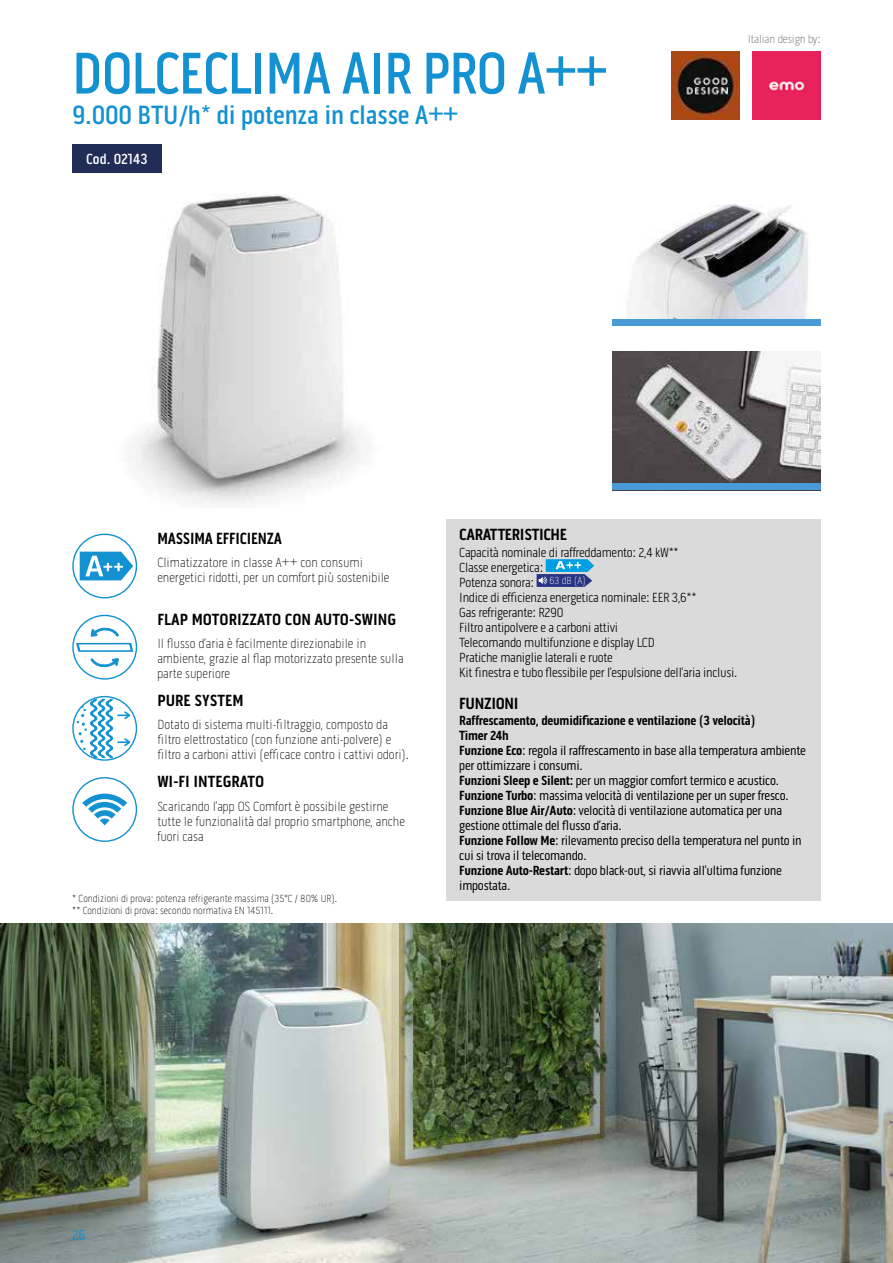
<style>
.page{position:relative;width:893px;height:1263px;background:#fff}
.page>*{position:absolute;margin:0;border:0;box-sizing:border-box;transform-origin:0 0}
.t1{font:500 60px "Pill Gothic 300 mg";letter-spacing:-.02em;color:#1391d1;scale:.95 1}
.t2{font:500 27px "Pill Gothic 300 mg";letter-spacing:-.01em;color:#1391d1}
.t3{font:700 16.5px "Pill Gothic 300 mg";letter-spacing:-.005em;color:#000}
.t4{font:700 16.5px "Pill Gothic 300 mg";letter-spacing:-.005em;color:#000;scale:.95 1}
.t5{font:500 15px "Pill Gothic 300 mg";color:#fff}
.t6{font:15px "Pill Gothic 300 mg";color:#1391d1}
.t7{font:13.5px/15px "Pill Gothic 300 mg";letter-spacing:-.02em;color:#000}
.t8{font:100 13.5px/15px "Pill Gothic 300 mg";color:#000}
.t9{font:300 13.5px/15px "Pill Gothic 300 mg";letter-spacing:-.02em;color:#000}
.t10{font:100 12px "Pill Gothic 300 mg";letter-spacing:-.01em;color:#646363}
.t11{font:100 10.5px/12px "Pill Gothic 300 mg";color:#000}
.s1{font-weight:700}
</style>
<div class="page">
<img style="left:672px;top:51px;width:68px;height:68px">
<img style="left:753px;top:51px;width:68px;height:68px">
<div style="left:72px;top:144px;width:89px;height:29px;background:#212d57"></div>
<img style="left:130px;top:194px;width:239px;height:309px">
<img style="left:628px;top:204px;width:181px;height:115px">
<div style="left:612px;top:319px;width:209px;height:7px;background:#499bd8"></div>
<img style="left:612px;top:351px;width:209px;height:132px">
<div style="left:612px;top:483px;width:209px;height:7px;background:#499bd8"></div>
<img style="left:0;top:923px;width:893px;height:340px">
<div style="left:446px;top:519px;width:375px;height:168px;background:#dadada"></div>
<div style="left:446px;top:687px;width:375px;height:214px;background:#dadada"></div>
<svg style="left:537px;top:559px;width:57px;height:28px"></svg>
<div style="left:72px;top:534px;width:65px;height:64px;border:1px solid #1391d1;border-radius:50%"></div>
<svg style="left:80px;top:552px;width:53px;height:28px"></svg>
<div style="left:72px;top:615px;width:65px;height:65px;border:1px solid #1391d1;border-radius:50%"></div>
<svg style="left:90px;top:627px;width:29px;height:10px"></svg>
<svg style="left:90px;top:658px;width:29px;height:9px"></svg>
<svg style="left:76px;top:643px;width:57px;height:9px"></svg>
<svg style="left:77px;top:698px;width:53px;height:60px"></svg>
<div style="left:72px;top:696px;width:65px;height:65px;border:1px solid #1391d1;border-radius:50%"></div>
<div style="left:72px;top:777px;width:65px;height:65px;border:1px solid #1391d1;border-radius:50%"></div>
<svg style="left:82px;top:794px;width:45px;height:31px"></svg>
<h1 class="t1" style="left:72px;top:38px;width:565px">DOLCECLIMA AIR PRO A++</h1>
<h2 class="t2" style="left:72px;top:99px;width:388px">9.000 BTU/h* di potenza in classe A++</h2>
<p class="t5" style="left:86px;top:150px;width:63px">Cod. 02143</p>
<p class="t10" style="left:748px;top:32px;width:74px">Italian design by:</p>
<p class="t4" style="left:157px;top:529px;width:133px">MASSIMA EFFICIENZA</p>
<p class="t8" style="left:157px;top:555px;width:234px">Climatizzatore in classe A++ con consumi energetici ridotti, per un comfort più sostenibile</p>
<p class="t3" style="left:157px;top:610px;width:240px">FLAP MOTORIZZATO CON AUTO-SWING</p>
<p class="t8" style="left:157px;top:636px;width:248px">Il flusso d’aria è facilmente direzionabile in ambiente, grazie al flap motorizzato presente sulla parte superiore</p>
<p class="t3" style="left:157px;top:691px;width:88px">PURE SYSTEM</p>
<p class="t8" style="left:157px;top:717px;width:253px">Dotato di sistema multi-filtraggio, composto da filtro elettrostatico (con funzione anti-polvere) e filtro a carboni attivi (efficace contro i cattivi odori).</p>
<p class="t3" style="left:157px;top:772px;width:108px">WI-FI INTEGRATO</p>
<p class="t8" style="left:157px;top:799px;width:249px">Scaricando l’app OS Comfort è possibile gestirne tutte le funzionalità dal proprio smartphone, anche fuori casa</p>
<p class="t11" style="left:72px;top:892px;width:266px">* Condizioni di prova: potenza refrigerante massima (35°C / 80% UR). ** Condizioni di prova: secondo normativa EN 145111.</p>
<p class="t3" style="left:459px;top:525px;width:109px">CARATTERISTICHE</p>
<p class="t9" style="left:459px;top:545px;width:280px">Capacità nominale di raffreddamento: 2,4 kW**<br>Classe energetica:<br>Potenza sonora: <sup>63</sup> <sup>dB</sup> <sup>(A)<br></sup>Indice di efficienza energetica nominale: EER 3,6**<br>Gas refrigerante: R290<br>Filtro antipolvere e a carboni attivi<br>Telecomando multifunzione e display LCD<br>Pratiche maniglie laterali e ruote<br>Kit finestra e tubo flessibile per l’espulsione dell’aria inclusi.</p>
<p class="t3" style="left:459px;top:693px;width:61px">FUNZIONI</p>
<p class="t7" style="left:459px;top:713px;width:348px"><span class="s1">Raffrescamento, deumidificazione e ventilazione (3 velocità)<br>Timer 24h<br>Funzione Eco</span>: regola il raffrescamento in base alla temperatura ambiente per ottimizzare i consumi.<br><span class="s1">Funzioni Sleep e Silent:</span> per un maggior comfort termico e acustico.<br><span class="s1">Funzione Turbo</span>: massima velocità di ventilazione per un super fresco.<br><span class="s1">Funzione Blue Air/Auto</span>: velocità di ventilazione automatica per una gestione ottimale del flusso d’aria.<br><span class="s1">Funzione Follow Me</span>: rilevamento preciso della temperatura nel punto in cui si trova il telecomando.<br><span class="s1">Funzione Auto-Restart</span>: dopo black-out, si riavvia all’ultima funzione impostata.</p>
<p class="t6" style="left:72px;top:1226px;width:15px">26</p>
</div>
